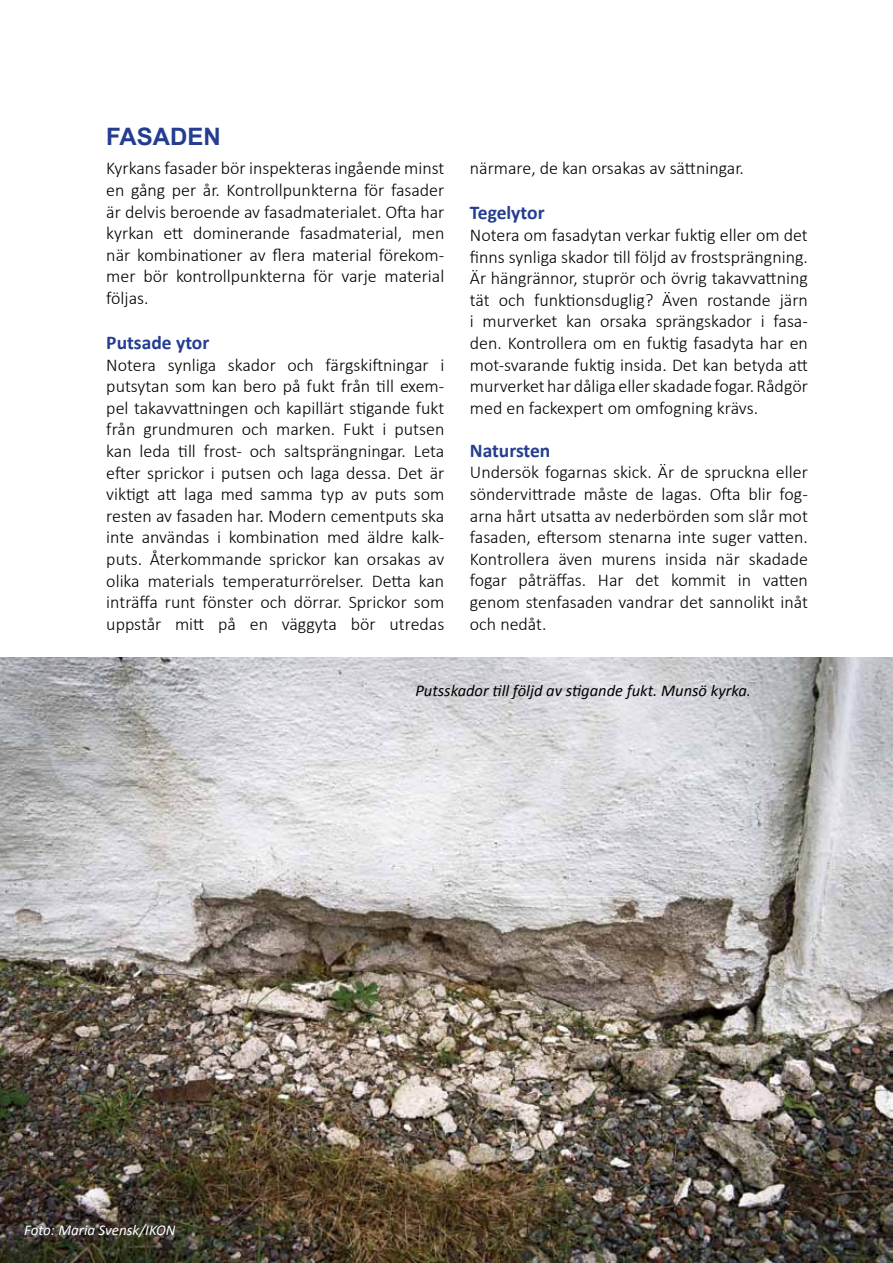
<style>
.page{position:relative;width:893px;height:1263px;background:#fff}
.page>*{position:absolute;margin:0;border:0;box-sizing:border-box;transform-origin:0 0}
.t1{font:700 24px "Arial";color:#243d91}
.t2{font:700 19.5px "Calibri";color:#243d91}
.t3{font:300 18px/21.6px "Calibri";color:#000;text-align:justify}
.t4{font:italic 16.5px "Calibri";color:#000}
.t5{font:italic 15px "Calibri";color:#fff}
</style>
<div class="page">
<img style="left:0;top:657px;width:893px;height:606px">
<h1 class="t1" style="left:106px;top:120px;width:116px">FASADEN</h1>
<p class="t3" style="left:106px;top:157px;width:340px">Kyrkans fasader bör inspekteras ingående minst en gång per år. Kontrollpunkterna för fasader är delvis beroende av fasadmaterialet. Ofta har kyrkan ett dominerande fasadmaterial, men när kombinationer av flera material förekom&shy;mer bör kontrollpunkterna för varje material följas.</p>
<p class="t2" style="left:106px;top:330px;width:105px">Putsade ytor</p>
<p class="t3" style="left:106px;top:354px;width:340px">Notera synliga skador och färgskiftningar i putsytan som kan bero på fukt från till exem&shy;pel takavvattningen och kapillärt stigande fukt från grundmuren och marken. Fukt i putsen kan leda till frost- och saltsprängningar. Leta efter sprickor i putsen och laga dessa. Det är viktigt att laga med samma typ av puts som resten av fasaden har. Modern cementputs ska inte användas i kombination med äldre kalk&shy;puts. Återkommande sprickor kan orsakas av olika materials temperaturrörelser. Detta kan inträffa runt fönster och dörrar. Sprickor som uppstår mitt på en väggyta bör utredas</p>
<p class="t3" style="left:470px;top:157px;width:276px">närmare, de kan orsakas av sättningar.</p>
<p class="t2" style="left:470px;top:200px;width:76px">Tegelytor</p>
<p class="t3" style="left:470px;top:224px;width:340px">Notera om fasadytan verkar fuktig eller om det finns synliga skador till följd av frostsprängning.<br>Är hängrännor, stuprör och övrig takavvattning tät och funktionsduglig? Även rostande järn i murverket kan orsaka sprängskador i fasa&shy;den. Kontrollera om en fuktig fasadyta har en mot-svarande fuktig insida. Det kan betyda att murverket har dåliga eller skadade fogar. Rådgör med en fackexpert om omfogning krävs.</p>
<p class="t2" style="left:470px;top:438px;width:82px">Natursten</p>
<p class="t3" style="left:470px;top:461px;width:340px">Undersök fogarnas skick. Är de spruckna eller söndervittrade måste de lagas. Ofta blir fog&shy;arna hårt utsatta av nederbörden som slår mot fasaden, eftersom stenarna inte suger vatten.<br>Kontrollera även murens insida när skadade fogar påträffas. Har det kommit in vatten genom stenfasaden vandrar det sannolikt inåt och nedåt.</p>
<p class="t5" style="left:24px;top:1220px;width:153px">Foto: Maria Svensk/IKON</p>
<p class="t4" style="left:415px;top:680px;width:337px">Putsskador till följd av stigande fukt. Munsö kyrka.</p>
</div>
